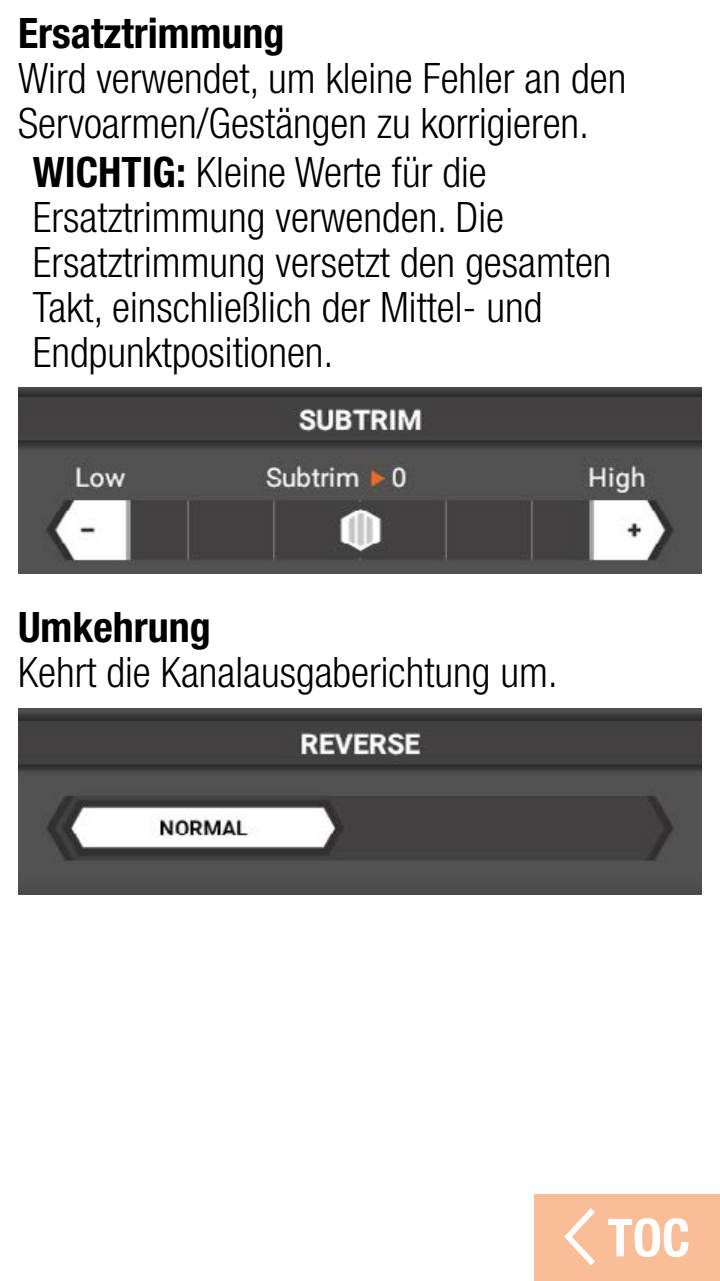
<style>
.page{position:relative;width:720px;height:1281px;background:#fff}
.page>*{position:absolute;margin:0;border:0;box-sizing:border-box;transform-origin:0 0}
.t1{font:700 condensed 52.5px "Helvetica Neue LT Std";color:#fff}
.t2{font:300 condensed 42px/45px "Helvetica Neue LT Std";color:#000}
.t3{font:700 condensed 42px "Helvetica Neue LT Std";color:#000}
.s1{font-weight:700}
</style>
<div class="page">
<img style="left:18px;top:387px;width:684px;height:186px">
<img style="left:18px;top:709px;width:684px;height:186px">
<div style="left:534px;top:1195px;width:186px;height:86px;background:#f9be97"></div>
<svg style="left:564px;top:1208px;width:31px;height:57px"></svg>
<p class="t3" style="left:18px;top:8px;width:268px">Ersatztrimmung</p>
<p class="t2" style="left:18px;top:55px;width:610px">Wird verwendet, um kleine Fehler an den<br>Servoarmen/Gestängen zu korrigieren.</p>
<p class="t2" style="left:33px;top:150px;width:580px"><span class="s1">WICHTIG:</span> Kleine Werte für die<br>Ersatztrimmung verwenden. Die<br>Ersatztrimmung versetzt den gesamten<br>Takt, einschließlich der Mittel- und<br>Endpunktpositionen.</p>
<p class="t3" style="left:18px;top:602px;width:194px">Umkehrung</p>
<p class="t2" style="left:18px;top:649px;width:542px">Kehrt die Kanalausgaberichtung um.</p>
<p class="t1" style="left:608px;top:1206px;width:84px">TOC</p>
</div>
